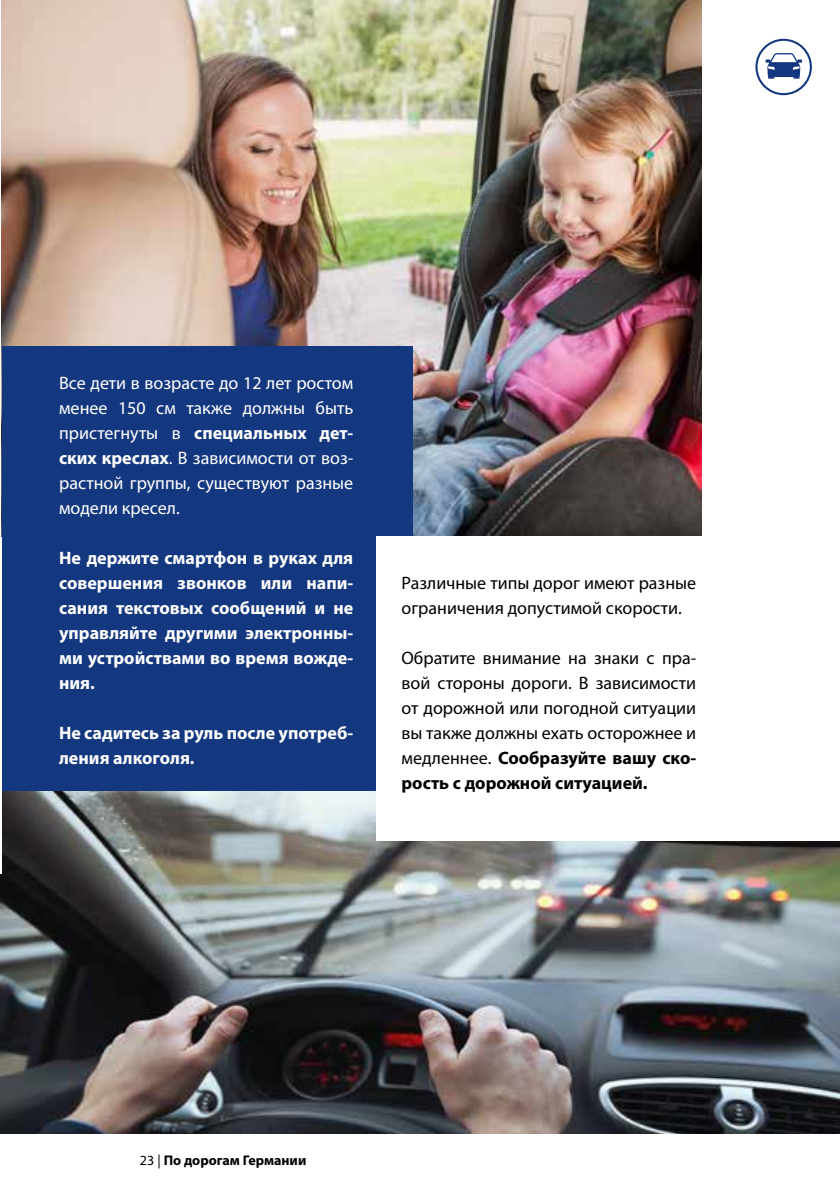
<style>
.page{position:relative;width:840px;height:1191px;background:#fff}
.page>*{position:absolute;margin:0;border:0;box-sizing:border-box;transform-origin:0 0}
.t1{font:18px/25px "Myriad Pro";color:#000}
.t2{font:700 18px/25px "Myriad Pro";color:#fff;text-align:justify}
.t3{font:18px/25px "Myriad Pro";color:#fff;text-align:justify}
.t4{font:700 14px "Myriad Pro";color:#000}
.s1{font-weight:700}
.s2{font-weight:400}
</style>
<div class="page">
<img style="left:2px;top:0;width:699px;height:536px">
<img style="left:0;top:790px;width:839px;height:343px">
<div style="left:755px;top:39px;width:56px;height:56px;border:2px solid #14387f;border-radius:50%"></div>
<svg style="left:765px;top:53px;width:36px;height:26px"></svg>
<hr style="left:0;top:597px;width:2px;height:276px;background:#fff">
<div style="left:2px;top:346px;width:410px;height:444px;background:#14387f"></div>
<div style="left:376px;top:537px;width:463px;height:304px;background:#fff"></div>
<p class="t3" style="left:59px;top:370px;width:295px">Все дети в возрасте до 12 лет ростом менее 150 см также должны быть пристегнуты в <span class="s1">специальных дет&shy;ских креслах</span>. В зависимости от воз&shy;растной группы, существуют разные модели кресел.</p>
<p class="t2" style="left:59px;top:544px;width:295px">Не держите смартфон в руках для совершения звонков или напи&shy;сания текстовых сообщений и не управляйте другими электронны&shy;ми устройствами во время вожде&shy;ния.</p>
<p class="t2" style="left:59px;top:719px;width:295px">Не садитесь за руль после употреб&shy;ления алкоголя.</p>
<p class="t1" style="left:401px;top:570px;width:296px">Различные типы дорог имеют разные ограничения допустимой скорости.</p>
<p class="t1" style="left:401px;top:645px;width:296px;text-align:justify">Обратите внимание на знаки с пра&shy;вой стороны дороги. В зависимости от дорожной или погодной ситуации вы также должны ехать осторожнее и медленнее. <span class="s1">Сообразуйте вашу ско&shy;рость с дорожной ситуацией.</span></p>
<p class="t4" style="left:140px;top:1151px;width:168px"><span class="s2">23 |</span> По дорогам Германии</p>
</div>
